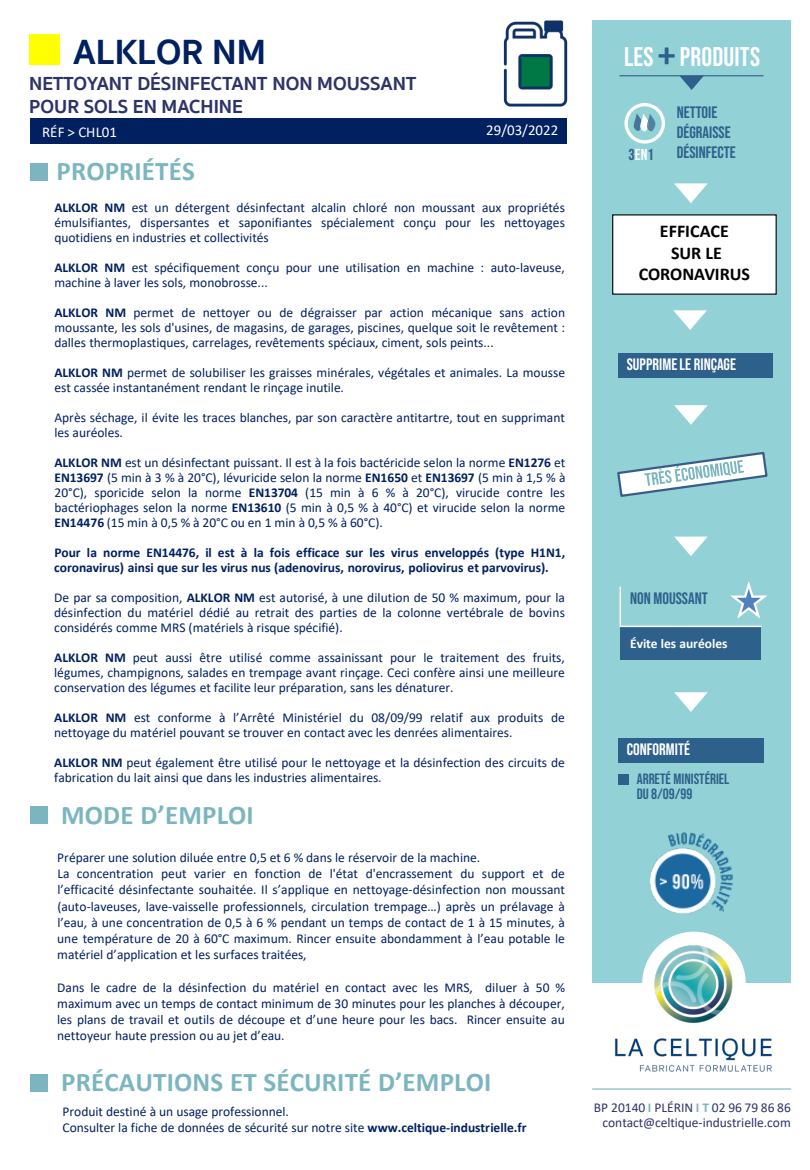
<style>
.page{position:relative;width:810px;height:1170px;background:#fff}
.page>*{position:absolute;margin:0;border:0;box-sizing:border-box;transform-origin:0 0}
.t1{font:700 36px "Sukhumvit Set";letter-spacing:.005em;color:#002060}
.t2{font:700 27px "Calibri";letter-spacing:.005em;color:#7bb6c0}
.t3{font:27px "Bebas Neue";letter-spacing:.005em;color:#fff}
.t4{font:700 19.5px "Sukhumvit Set";color:#2d3367}
.t5{font:700 18px/21.6px "Calibri";color:#000;text-align:center}
.t6{font:16.5px "Bebas Neue";color:#2d608b}
.t7{font:16.5px "Bebas Neue";color:#fff}
.t8{font:15.9px "Bebas Neue";color:#2d608b}
.t9{font:15px/15px "Bebas Neue";color:#2d608b}
.t10{font:15px "Calibri";color:#fff}
.t11{font:13.5px/15px "Calibri";color:#002060;text-align:justify}
.t12{font:700 13.5px/15.1px "Calibri";letter-spacing:-.005em;color:#002060}
.t13{font:13.5px/15px "Calibri";color:#2d3367;text-align:right}
.t14{font:700 13.5px "Calibri";color:#fff}
.s1{font-weight:700}
.s2{font-family:"Calibri";font-weight:700;font-size:36px;color:#2d608b}
.s3{color:#fff}
.s4{font-weight:700;color:#7bb6c0}
</style>
<div class="page">
<div style="left:592px;top:20px;width:199px;height:963px;background:#92d1d5"></div>
<div style="left:31px;top:119px;width:536px;height:25px;background:#002060"></div>
<div style="left:30px;top:34px;width:30px;height:31px;background:#ff0"></div>
<div style="left:30px;top:163px;width:18px;height:18px;background:#7bb6c0"></div>
<div style="left:30px;top:806px;width:18px;height:18px;background:#7bb6c0"></div>
<div style="left:30px;top:1075px;width:18px;height:17px;background:#7bb6c0"></div>
<hr style="left:620px;top:75px;width:144px;height:1px;background:#2d608b">
<svg style="left:680px;top:76px;width:24px;height:14px"></svg>
<svg style="left:633px;top:113px;width:23px;height:19px"></svg>
<div style="left:624px;top:103px;width:41px;height:41px;border:3px solid #fff;border-radius:50%"></div>
<svg style="left:674px;top:183px;width:34px;height:20px"></svg>
<div style="left:618px;top:354px;width:155px;height:24px;background:#2d608b"></div>
<svg style="left:674px;top:405px;width:34px;height:20px"></svg>
<svg style="left:617px;top:452px;width:151px;height:45px"></svg>
<svg style="left:674px;top:537px;width:33px;height:19px"></svg>
<div style="left:620px;top:627px;width:141px;height:33px;background:#2d608b"></div>
<svg style="left:619px;top:581px;width:148px;height:47px"></svg>
<svg style="left:674px;top:692px;width:34px;height:20px"></svg>
<div style="left:618px;top:739px;width:146px;height:24px;background:#2d608b"></div>
<div style="left:618px;top:774px;width:11px;height:11px;background:#2d608b"></div>
<hr style="left:592px;top:1088px;width:199px;height:2px;background:#7bb6c0">
<img style="left:599px;top:931px;width:190px;height:158px">
<img style="left:503px;top:20px;width:65px;height:87px">
<img style="left:650px;top:832px;width:83px;height:82px">
<div style="left:612px;top:214px;width:165px;height:81px;background:#fff"></div>
<svg style="left:673px;top:310px;width:34px;height:20px"></svg>
<h1 class="t1" style="left:73px;top:24px;width:194px">ALKLOR NM</h1>
<p class="t4" style="left:29px;top:68px;width:388px">NETTOYANT DÉSINFECTANT NON MOUSSANT</p>
<p class="t4" style="left:29px;top:92px;width:215px">POUR SOLS EN MACHINE</p>
<p class="t10" style="left:42px;top:121px;width:76px">RÉF &gt; CHL01</p>
<p class="t10" style="left:486px;top:120px;width:73px">29/03/2022</p>
<p class="t2" style="left:56px;top:152px;width:140px">PROPRIÉTÉS</p>
<p class="t11" style="left:54px;top:200px;width:512px"><span class="s1">ALKLOR NM</span> est un détergent désinfectant alcalin chloré non moussant aux propriétés émulsifiantes, dispersantes et saponifiantes spécialement conçu pour les nettoyages quotidiens en industries et collectivités</p>
<p class="t11" style="left:54px;top:260px;width:512px"><span class="s1">ALKLOR NM</span> est spécifiquement conçu pour une utilisation en machine : auto-laveuse, machine à laver les sols, monobrosse...</p>
<p class="t11" style="left:54px;top:305px;width:512px"><span class="s1">ALKLOR NM</span> permet de nettoyer ou de dégraisser par action mécanique sans action moussante, les sols d'usines, de magasins, de garages, piscines, quelque soit le revêtement : dalles thermoplastiques, carrelages, revêtements spéciaux, ciment, sols peints...</p>
<p class="t11" style="left:54px;top:364px;width:512px"><span class="s1">ALKLOR NM</span> permet de solubiliser les graisses minérales, végétales et animales. La mousse est cassée instantanément rendant le rinçage inutile.</p>
<p class="t11" style="left:54px;top:409px;width:512px">Après séchage, il évite les traces blanches, par son caractère antitartre, tout en supprimant les auréoles.</p>
<p class="t11" style="left:54px;top:455px;width:513px"><span class="s1">ALKLOR NM</span> est un désinfectant puissant. Il est à la fois bactéricide selon la norme <span class="s1">EN1276</span> et <span class="s1">EN13697</span> (5 min à 3 % à 20°C), lévuricide selon la norme <span class="s1">EN1650</span> et <span class="s1">EN13697</span> (5 min à 1,5 % à 20°C), sporicide selon la norme <span class="s1">EN13704</span> (15 min à 6 % à 20°C), virucide contre les bactériophages selon la norme <span class="s1">EN13610</span> (5 min à 0,5 % à 40°C) et virucide selon la norme <span class="s1">EN14476</span> (15 min à 0,5 % à 20°C ou en 1 min à 0,5 % à 60°C).</p>
<p class="t12" style="left:54px;top:545px;width:512px">Pour la norme EN14476, il est à la fois efficace sur les virus enveloppés (type H1N1, coronavirus) ainsi que sur les virus nus (adenovirus, norovirus, poliovirus et parvovirus).</p>
<p class="t11" style="left:54px;top:590px;width:512px">De par sa composition, <span class="s1">ALKLOR NM</span> est autorisé, à une dilution de 50 % maximum, pour la désinfection du matériel dédié au retrait des parties de la colonne vertébrale de bovins considérés comme MRS (matériels à risque spécifié).</p>
<p class="t11" style="left:54px;top:650px;width:512px"><span class="s1">ALKLOR NM</span> peut aussi être utilisé comme assainissant pour le traitement des fruits, légumes, champignons, salades en trempage avant rinçage. Ceci confère ainsi une meilleure conservation des légumes et facilite leur préparation, sans les dénaturer.</p>
<p class="t11" style="left:54px;top:710px;width:512px"><span class="s1">ALKLOR NM</span> est conforme à l’Arrêté Ministériel du 08/09/99 relatif aux produits de nettoyage du matériel pouvant se trouver en contact avec les denrées alimentaires.</p>
<p class="t11" style="left:54px;top:755px;width:512px"><span class="s1">ALKLOR NM</span> peut également être utilisé pour le nettoyage et la désinfection des circuits de fabrication du lait ainsi que dans les industries alimentaires.</p>
<p class="t2" style="left:61px;top:796px;width:194px">MODE D’EMPLOI</p>
<p class="t11" style="left:57px;top:850px;width:424px">Préparer une solution diluée entre 0,5 et 6 % dans le réservoir de la machine.</p>
<p class="t11" style="left:57px;top:865px;width:509px;line-height:16.2px">La concentration peut varier en fonction de l'état d'encrassement du support et de l’efficacité désinfectante souhaitée. Il s’applique en nettoyage-désinfection non moussant (auto-laveuses, lave-vaisselle professionnels, circulation trempage…) après un prélavage à l’eau, à une concentration de 0,5 à 6 % pendant un temps de contact de 1 à 15 minutes, à une température de 20 à 60°C maximum. Rincer ensuite abondamment à l’eau potable le matériel d’application et les surfaces traitées,</p>
<p class="t11" style="left:57px;top:979px;width:509px;line-height:16.2px">Dans le cadre de la désinfection du matériel en contact avec les MRS, diluer à 50 % maximum avec un temps de contact minimum de 30 minutes pour les planches à découper, les plans de travail et outils de découpe et d’une heure pour les bacs. Rincer ensuite au nettoyeur haute pression ou au jet d’eau.</p>
<p class="t2" style="left:61px;top:1063px;width:432px">PRÉCAUTIONS ET SÉCURITÉ D’EMPLOI</p>
<p class="t11" style="left:62px;top:1104px;width:228px">Produit destiné à un usage professionnel.</p>
<p class="t11" style="left:62px;top:1120px;width:466px">Consulter la fiche de données de sécurité sur notre site <span class="s1">www.celtique-industrielle.fr</span></p>
<p class="t3" style="left:624px;top:41px;width:138px">LES <span class="s2">+</span> PRODUITS</p>
<p class="t8" style="left:629px;top:146px;width:27px">3<span class="s3">EN</span>1</p>
<p class="t6" style="left:677px;top:103px;width:42px">NETTOIE</p>
<p class="t6" style="left:677px;top:123px;width:55px">DÉGRAISSE</p>
<p class="t6" style="left:677px;top:143px;width:60px">DÉSINFECTE</p>
<p class="t5" style="left:660px;top:220px;width:70px">EFFICACE</p>
<p class="t5" style="left:639px;top:242px;width:113px">SUR LE<br>CORONAVIRUS</p>
<p class="t7" style="left:627px;top:355px;width:111px">SUPPRIME LE RINÇAGE</p>
<p class="t6" style="left:630px;top:589px;width:79px">NON MOUSSANT</p>
<p class="t14" style="left:630px;top:634px;width:99px">Évite les auréoles</p>
<p class="t7" style="left:627px;top:740px;width:65px">CONFORMITÉ</p>
<p class="t9" style="left:637px;top:771px;width:94px">ARRETÉ MINISTÉRIEL<br>DU 8/09/99</p>
<p class="t13" style="left:594px;top:1100px;width:198px">BP 20140 <span class="s4">I</span> PLÉRIN <span class="s4">I T</span> 02 96 79 86 86 contact@celtique-industrielle.com</p>
</div>
